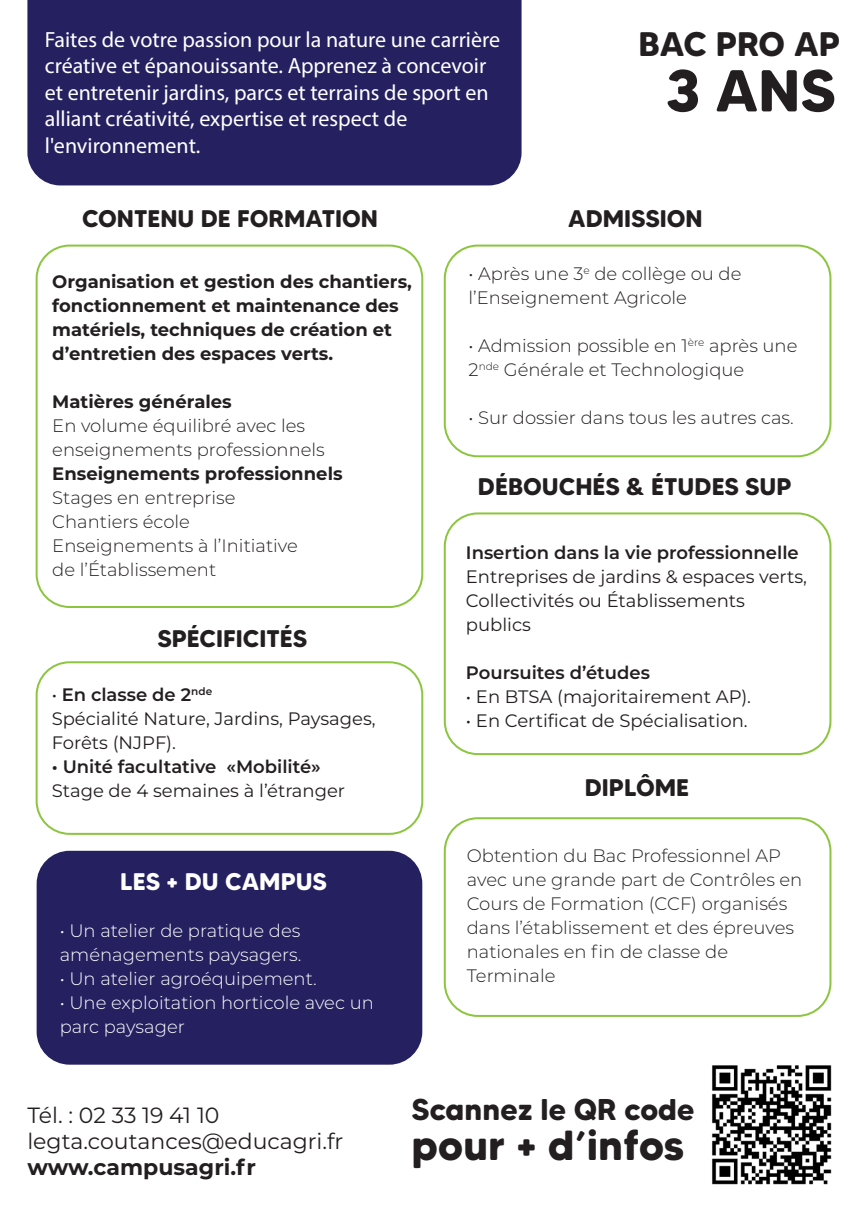
<style>
.page{position:relative;width:862px;height:1214px;background:#fff}
.page>*{position:absolute;margin:0;border:0;box-sizing:border-box;transform-origin:0 0}
.t1{font:700 59px "MADE Tommy Soft";color:#231f20}
.t2{font:700 42px "MADE Tommy Soft";color:#231f20}
.t3{font:700 34px "MADE Tommy Soft";color:#231f20}
.t4{font:700 30px "MADE Tommy Soft";color:#231f20}
.t5{font:700 24px "MADE Tommy Soft";color:#231f20}
.t6{font:700 24px "MADE Tommy Soft";color:#fff}
.t7{font:22px/26.4px "Myriad Pro";color:#fff}
.t8{font:22px/26.4px "Montserrat";color:#231f20}
.t9{font:700 22px "Montserrat";color:#231f20}
.t10{font:300 18px/24px "Montserrat";color:#231f20}
.t11{font:18px/24px "Montserrat";color:#231f20}
.t12{font:700 18px/24px "Montserrat";color:#231f20}
.t13{font:300 18px/24px "Montserrat";color:#fff}
.t14{font:600 18px "Montserrat";color:#231f20}
.s1{font-weight:600}
</style>
<div class="page">
<div style="left:27px;top:0;width:494px;height:185px;background:#252161"></div>
<div style="left:36px;top:244px;width:387px;height:364px;border:2px solid #8bc63e;border-radius:33px"></div>
<div style="left:444px;top:244px;width:387px;height:213px;border:2px solid #8bc63e;border-radius:33px"></div>
<div style="left:444px;top:512px;width:387px;height:243px;border:2px solid #8bc63e;border-radius:33px"></div>
<div style="left:36px;top:661px;width:387px;height:173px;border:2px solid #8bc63e;border-radius:33px"></div>
<div style="left:444px;top:817px;width:387px;height:199px;border:2px solid #8bc63e;border-radius:33px"></div>
<div style="left:37px;top:850px;width:385px;height:214px;background:#252161;border-radius:33px"></div>
<img style="left:712px;top:1065px;width:120px;height:120px">
<p class="t7" style="left:45px;top:26px;width:457px">Faites de votre passion pour la nature une carrière créative et épanouissante. Apprenez à concevoir et entretenir jardins, parcs et terrains de sport en alliant créativité, expertise et respect de l'environnement.</p>
<h3 class="t5" style="left:82px;top:204px;width:297px">CONTENU DE FORMATION</h3>
<h3 class="t3" style="left:638px;top:23px;width:203px">BAC PRO AP</h3>
<h1 class="t1" style="left:665px;top:54px;width:171px">3 ANS</h1>
<h3 class="t5" style="left:568px;top:204px;width:136px">ADMISSION</h3>
<p class="t12" style="left:52px;top:268px;width:361px">Organisation et gestion des chantiers, fonctionnement et maintenance des matériels, techniques de création et d’entretien des espaces verts.</p>
<p class="t12" style="left:52px;top:388px;width:181px">Matières générales</p>
<p class="t10" style="left:52px;top:413px;width:274px">En volume équilibré avec les enseignements professionnels</p>
<p class="t12" style="left:52px;top:460px;width:292px">Enseignements professionnels</p>
<p class="t10" style="left:52px;top:485px;width:247px">Stages en entreprise<br>Chantiers école<br>Enseignements à l’Initiative de l’Établissement</p>
<h3 class="t5" style="left:157px;top:623px;width:151px">SPÉCIFICITÉS</h3>
<p class="t11" style="left:52px;top:682px;width:325px">• <span class="s1">En classe de 2</span><sup>nde<br></sup>Spécialité Nature, Jardins, Paysages,<br>Forêts (NJPF).</p>
<p class="t14" style="left:52px;top:754px;width:271px">• Unité facultative «Mobilité»</p>
<p class="t11" style="left:52px;top:778px;width:295px">Stage de 4 semaines à l’étranger</p>
<h3 class="t6" style="left:120px;top:866px;width:208px">LES + DU CAMPUS</h3>
<p class="t13" style="left:60px;top:917px;width:243px">• Un atelier de pratique des aménagements paysagers.</p>
<p class="t13" style="left:60px;top:965px;width:258px">• Un atelier agroéquipement.</p>
<p class="t13" style="left:60px;top:989px;width:316px">• Une exploitation horticole avec un parc paysager</p>
<p class="t10" style="left:468px;top:260px;width:274px">• Après une 3<sup>e</sup> de collège ou de l’Enseignement Agricole</p>
<p class="t10" style="left:468px;top:332px;width:330px">• Admission possible en 1<sup>ère</sup> après une<br>2<sup>nde</sup> Générale et Technologique</p>
<p class="t10" style="left:468px;top:404px;width:327px">• Sur dossier dans tous les autres cas.</p>
<h3 class="t5" style="left:478px;top:471px;width:315px">DÉBOUCHÉS &amp; ÉTUDES SUP</h3>
<p class="t14" style="left:466px;top:540px;width:334px">Insertion dans la vie professionnelle</p>
<p class="t11" style="left:466px;top:563px;width:342px">Entreprises de jardins &amp; espaces verts,<br>Collectivités ou Établissements publics</p>
<p class="t14" style="left:466px;top:660px;width:185px">Poursuites d’études</p>
<p class="t11" style="left:466px;top:683px;width:287px">• En BTSA (majoritairement AP).</p>
<p class="t11" style="left:466px;top:707px;width:283px">• En Certificat de Spécialisation.</p>
<h3 class="t5" style="left:585px;top:772px;width:106px">DIPLÔME</h3>
<p class="t10" style="left:467px;top:843px;width:337px">Obtention du Bac Professionnel AP avec une grande part de Contrôles en<br>Cours de Formation (CCF) organisés dans l’établissement et des épreuves nationales en fin de classe de<br>Terminale</p>
<p class="t8" style="left:27px;top:1100px;width:317px">Tél. : 02 33 19 41 10 legta.coutances@educagri.fr</p>
<p class="t9" style="left:27px;top:1151px;width:230px">www.campusagri.fr</p>
<h3 class="t4" style="left:411px;top:1090px;width:284px">Scannez le QR code</h3>
<h2 class="t2" style="left:411px;top:1119px;width:274px">pour + d’infos</h2>
</div>
